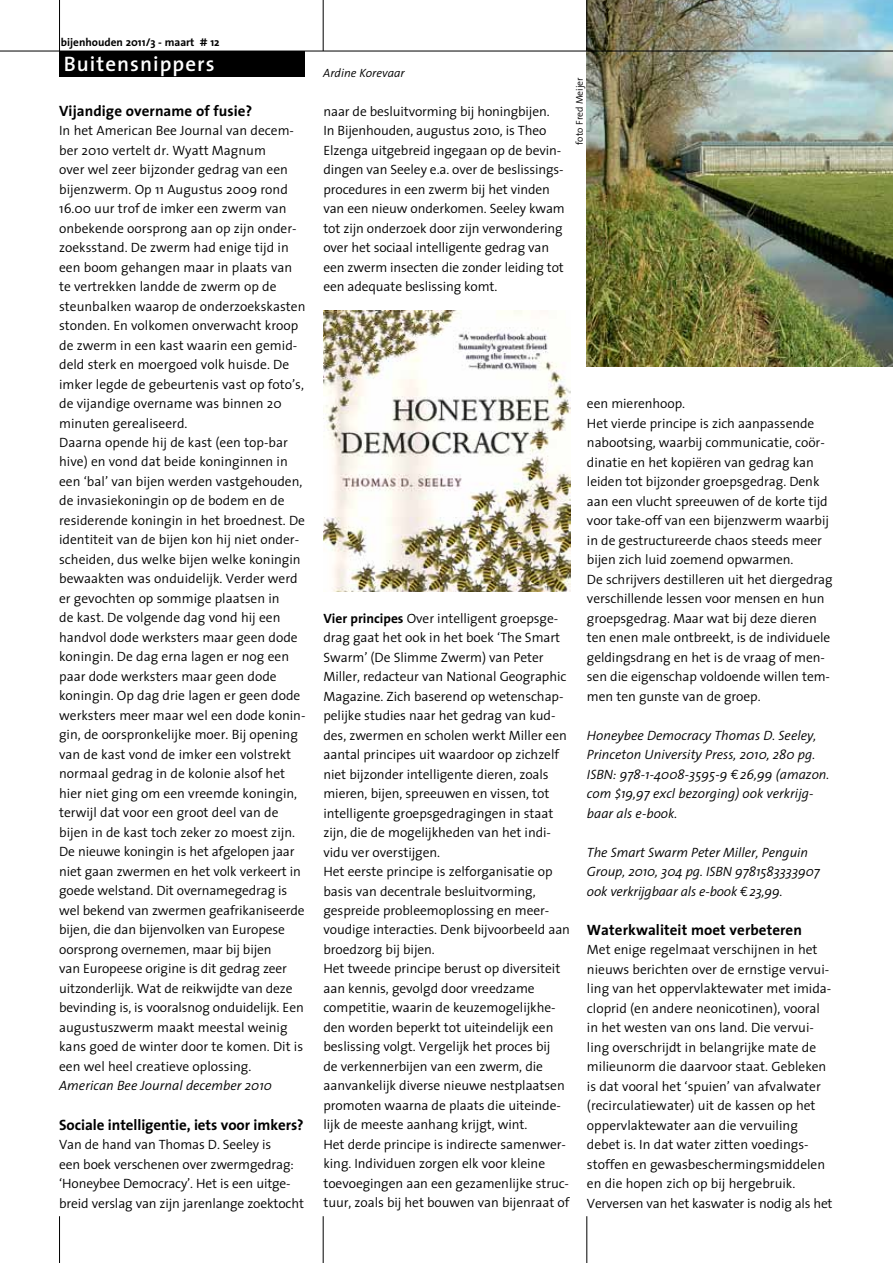
<style>
.page{position:relative;width:893px;height:1263px;background:#fff}
.page>*{position:absolute;margin:0;border:0;box-sizing:border-box;transform-origin:0 0}
.t1{font:600 21px "The Sans";letter-spacing:.05em;color:#fff}
.t2{font:700 15px "The Sans";letter-spacing:.005em;color:#000}
.t3{font:300 13.5px/19.5px "The Sans";letter-spacing:-.005em;color:#000}
.t4{font:italic 300 13.5px/19.5px "The Sans";color:#000}
.t5{font:italic 300 12px "The Sans";color:#000}
.t6{font:700 11.25px "The Sans";color:#000}
.t7{font:300 9.75px "The Sans";color:#000}
.s1{font-family:"Euro Mono";font-weight:400;font-style:normal}
.s2{font-weight:700}
</style>
<div class="page">
<img style="left:586px;top:0;width:307px;height:367px">
<hr style="left:59px;top:0;width:1px;height:51px;background:#000">
<hr style="left:323px;top:0;width:1px;height:51px;background:#000">
<hr style="left:586px;top:0;width:1px;height:51px;background:#000">
<hr style="left:59px;top:1216px;width:1px;height:47px;background:#000">
<hr style="left:323px;top:1216px;width:1px;height:47px;background:#000">
<hr style="left:586px;top:1216px;width:1px;height:47px;background:#000">
<div style="left:60px;top:51px;width:245px;height:26px;background:#000"></div>
<hr style="left:0;top:51px;width:893px;height:1px;background:#000">
<img style="left:323px;top:310px;width:247px;height:282px">
<p class="t6" style="left:61px;top:33px;width:160px">bijenhouden 2011/3 - maart # 12</p>
<h1 class="t1" style="left:64px;top:47px;width:152px">Buitensnippers</h1>
<p class="t5" style="left:323px;top:63px;width:83px">Ardine Korevaar</p>
<p class="t7" style="left:571px;top:145px;width:69px;rotate:-90deg">foto Fred Meijer</p>
<p class="t2" style="left:59px;top:98px;width:195px">Vijandige overname of fusie?</p>
<p class="t3" style="left:59px;top:120px;width:248px">In het American Bee Journal van decem&shy;ber 2010 vertelt dr. Wyatt Magnum<br>over wel zeer bijzonder gedrag van een bijenzwerm. Op 11 Augustus 2009 rond 16.00 uur trof de imker een zwerm van onbekende oorsprong aan op zijn onder&shy;zoeksstand. De zwerm had enige tijd in een boom gehangen maar in plaats van te vertrekken landde de zwerm op de steunbalken waarop de onderzoekskasten stonden. En volkomen onverwacht kroop de zwerm in een kast waarin een gemid&shy;deld sterk en moergoed volk huisde. De imker legde de gebeurtenis vast op foto’s, de vijandige overname was binnen 20 minuten gerealiseerd.<br>Daarna opende hij de kast (een top-bar hive) en vond dat beide koninginnen in een ‘bal’ van bijen werden vastgehouden, de invasiekoningin op de bodem en de residerende koningin in het broednest. De identiteit van de bijen kon hij niet onder&shy;scheiden, dus welke bijen welke koningin bewaakten was onduidelijk. Verder werd er gevochten op sommige plaatsen in<br>de kast. De volgende dag vond hij een handvol dode werksters maar geen dode koningin. De dag erna lagen er nog een paar dode werksters maar geen dode koningin. Op dag drie lagen er geen dode werksters meer maar wel een dode konin&shy;gin, de oorspronkelijke moer. Bij opening van de kast vond de imker een volstrekt normaal gedrag in de kolonie alsof het hier niet ging om een vreemde koningin, terwijl dat voor een groot deel van de bijen in de kast toch zeker zo moest zijn.<br>De nieuwe koningin is het afgelopen jaar niet gaan zwermen en het volk verkeert in goede welstand. Dit overnamegedrag is wel bekend van zwermen geafrikaniseerde bijen, die dan bijenvolken van Europese oorsprong overnemen, maar bij bijen<br>van Europeese origine is dit gedrag zeer uitzonderlijk. Wat de reikwijdte van deze bevinding is, is vooralsnog onduidelijk. Een augustuszwerm maakt meestal weinig kans goed de winter door te komen. Dit is een wel heel creatieve oplossing.</p>
<p class="t4" style="left:59px;top:1076px;width:214px">American Bee Journal december 2010</p>
<p class="t2" style="left:59px;top:1112px;width:246px">Sociale intelligentie, iets voor imkers?</p>
<p class="t3" style="left:59px;top:1134px;width:246px">Van de hand van Thomas D. Seeley is<br>een boek verschenen over zwermgedrag: ‘Honeybee Democracy’. Het is een uitge&shy;breid verslag van zijn jarenlange zoektocht</p>
<p class="t3" style="left:323px;top:101px;width:243px">naar de besluitvorming bij honingbijen.<br>In Bijenhouden, augustus 2010, is Theo Elzenga uitgebreid ingegaan op de bevin&shy;dingen van Seeley e.a. over de beslissings&shy;procedures in een zwerm bij het vinden van een nieuw onderkomen. Seeley kwam tot zijn onderzoek door zijn verwondering over het sociaal intelligente gedrag van een zwerm insecten die zonder leiding tot een adequate beslissing komt.</p>
<p class="t3" style="left:587px;top:393px;width:247px">een mierenhoop.<br>Het vierde principe is zich aanpassende nabootsing, waarbij communicatie, coör&shy;dinatie en het kopiëren van gedrag kan leiden tot bijzonder groepsgedrag. Denk aan een vlucht spreeuwen of de korte tijd voor take-off van een bijenzwerm waarbij in de gestructureerde chaos steeds meer bijen zich luid zoemend opwarmen.<br>De schrijvers destilleren uit het diergedrag verschillende lessen voor mensen en hun groepsgedrag. Maar wat bij deze dieren ten enen male ontbreekt, is de individuele geldingsdrang en het is de vraag of men&shy;sen die eigenschap voldoende willen tem&shy;men ten gunste van de groep.</p>
<p class="t4" style="left:587px;top:725px;width:244px">Honeybee Democracy Thomas D. Seeley, Princeton University Press, 2010, 280 pg.<br>ISBN: 978-1-4008-3595-9 <span class="s1">€</span>26,99 (amazon. com $19,97 excl bezorging) ook verkrijg&shy;baar als e-book.</p>
<p class="t4" style="left:587px;top:842px;width:234px">The Smart Swarm Peter Miller, Penguin<br>Group, 2010, 304 pg. ISBN 9781583333907 ook verkrijgbaar als e-book <span class="s1">€</span>23,99.</p>
<p class="t2" style="left:587px;top:917px;width:217px">Waterkwaliteit moet verbeteren</p>
<p class="t3" style="left:587px;top:939px;width:247px">Met enige regelmaat verschijnen in het nieuws berichten over de ernstige vervui&shy;ling van het oppervlaktewater met imida&shy;cloprid (en andere neonicotinen), vooral in het westen van ons land. Die vervui&shy;ling overschrijdt in belangrijke mate de milieunorm die daarvoor staat. Gebleken is dat vooral het ‘spuien’ van afvalwater (recirculatiewater) uit de kassen op het oppervlaktewater aan die vervuiling debet is. In dat water zitten voedings&shy;stoffen en gewasbeschermingsmiddelen en die hopen zich op bij hergebruik.<br>Verversen van het kaswater is nodig als het</p>
<p class="t3" style="left:323px;top:608px;width:248px"><span class="s2">Vier principes</span> Over intelligent groepsge&shy;drag gaat het ook in het boek ‘The Smart Swarm’ (De Slimme Zwerm) van Peter Miller, redacteur van National Geographic Magazine. Zich baserend op wetenschap&shy;pelijke studies naar het gedrag van kud&shy;des, zwermen en scholen werkt Miller een aantal principes uit waardoor op zichzelf niet bijzonder intelligente dieren, zoals mieren, bijen, spreeuwen en vissen, tot intelligente groepsgedragingen in staat zijn, die de mogelijkheden van het indi&shy;vidu ver overstijgen.<br>Het eerste principe is zelforganisatie op basis van decentrale besluitvorming, gespreide probleemoplossing en meer&shy;voudige interacties. Denk bijvoorbeeld aan broedzorg bij bijen.<br>Het tweede principe berust op diversiteit aan kennis, gevolgd door vreedzame competitie, waarin de keuzemogelijkhe&shy;den worden beperkt tot uiteindelijk een beslissing volgt. Vergelijk het proces bij<br>de verkennerbijen van een zwerm, die aanvankelijk diverse nieuwe nestplaatsen promoten waarna de plaats die uiteinde&shy;lijk de meeste aanhang krijgt, wint.<br>Het derde principe is indirecte samenwer&shy;king. Individuen zorgen elk voor kleine toevoegingen aan een gezamenlijke struc&shy;tuur, zoals bij het bouwen van bijenraat of</p>
</div>
